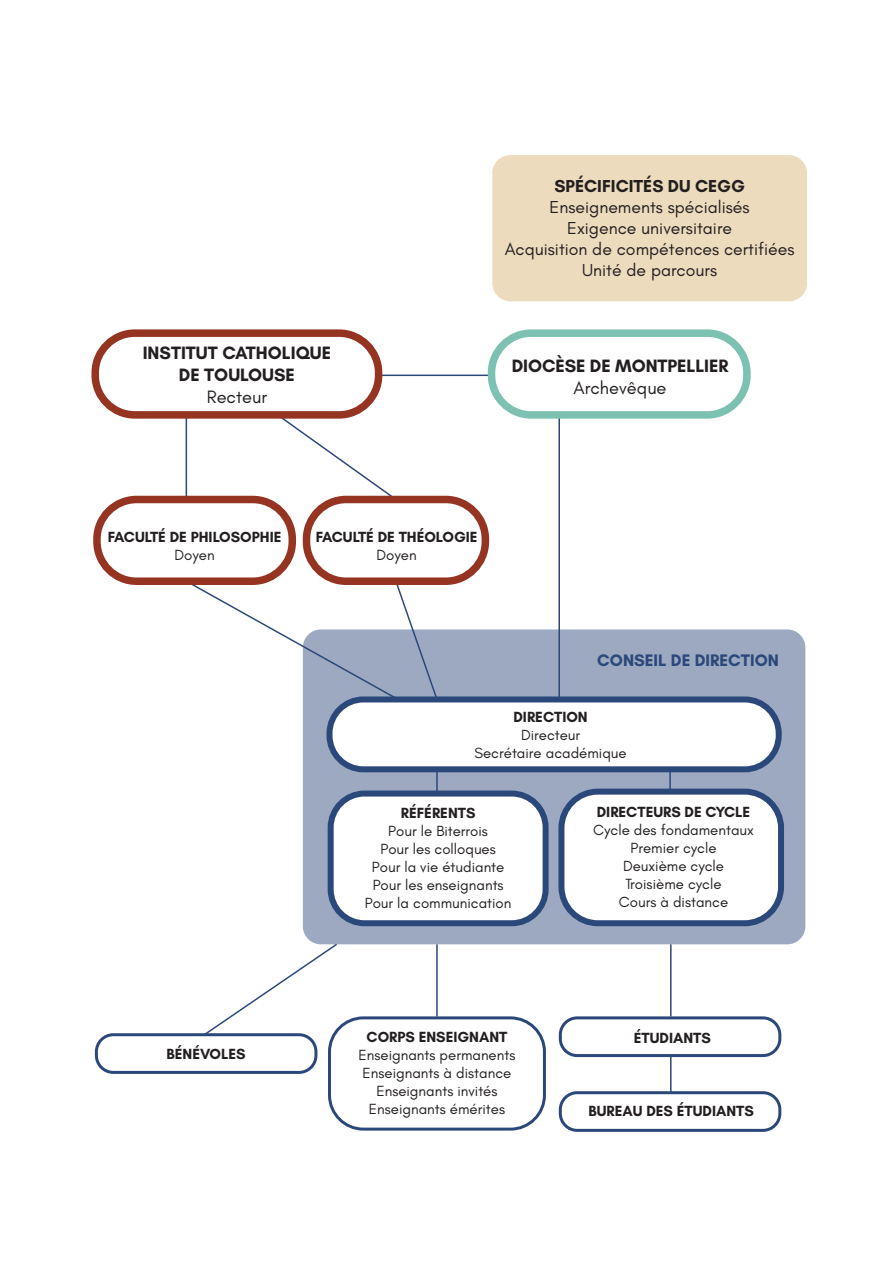
<style>
.page{position:relative;width:893px;height:1263px;background:#fff}
.page>*{position:absolute;margin:0;border:0;box-sizing:border-box;transform-origin:0 0}
.t1{font:700 18.15px/21.9px "Glacial Indifference";color:#231f20;text-align:center}
.t2{font:18.15px "Glacial Indifference";color:#231f20}
.t3{font:17.7px/21.1px "Glacial Indifference";color:#231f20;text-align:center}
.t4{font:700 17.7px "Glacial Indifference";color:#231f20}
.t5{font:700 17.1px "Glacial Indifference";color:#2b487a}
.t6{font:15px/18px "Glacial Indifference";color:#231f20;text-align:center}
.t7{font:700 15px "Glacial Indifference";color:#231f20}
</style>
<div class="page">
<svg style="left:205px;top:942px;width:134px;height:95px"></svg>
<div style="left:492px;top:155px;width:315px;height:146px;background:#ecdbbd;border-radius:18px"></div>
<div style="left:303px;top:629px;width:502px;height:315px;background:#9ca9c0;border-radius:18px"></div>
<div style="left:331px;top:793px;width:215px;height:130px;background:#fff;border-radius:34px"></div>
<div style="left:328px;top:790px;width:221px;height:136px;border:6px solid #2b487a;border-radius:34px"></div>
<div style="left:328px;top:1016px;width:218px;height:114px;border:3px solid #2b487a;border-radius:34px"></div>
<div style="left:561px;top:792px;width:220px;height:131px;background:#fff;border-radius:36px"></div>
<div style="left:558px;top:789px;width:226px;height:137px;border:6px solid #2b487a;border-radius:36px"></div>
<div style="left:559px;top:1016px;width:222px;height:41px;border:3px solid #2b487a;border-radius:17px"></div>
<div style="left:559px;top:1091px;width:222px;height:41px;border:3px solid #2b487a;border-radius:17px"></div>
<div style="left:329px;top:699px;width:450px;height:70px;background:#fff;border-radius:34px"></div>
<div style="left:326px;top:696px;width:456px;height:76px;border:6px solid #2b487a;border-radius:34px"></div>
<hr style="left:436px;top:769px;width:2px;height:24px;background:#2b487a">
<hr style="left:436px;top:944px;width:2px;height:72px;background:#2b487a">
<hr style="left:669px;top:769px;width:2px;height:23px;background:#2b487a">
<hr style="left:670px;top:1055px;width:2px;height:38px;background:#2b487a">
<hr style="left:186px;top:415px;width:1px;height:84px;background:#2b487a">
<svg style="left:282px;top:419px;width:116px;height:77px"></svg>
<svg style="left:192px;top:585px;width:247px;height:116px"></svg>
<hr style="left:558px;top:415px;width:2px;height:284px;background:#2b487a">
<div style="left:93px;top:496px;width:203px;height:89px;border:8px solid #963422;border-radius:40px"></div>
<div style="left:303px;top:496px;width:186px;height:89px;border:8px solid #963422;border-radius:40px"></div>
<hr style="left:379px;top:375px;width:113px;height:1px;background:#2b487a">
<div style="left:488px;top:329px;width:263px;height:90px;border:8px solid #7cc1b1;border-radius:40px"></div>
<div style="left:91px;top:329px;width:291px;height:90px;border:8px solid #963422;border-radius:40px"></div>
<hr style="left:670px;top:944px;width:2px;height:72px;background:#2b487a">
<div style="left:95px;top:1033px;width:222px;height:41px;border:3px solid #2b487a;border-radius:17px"></div>
<p class="t1" style="left:143px;top:342px;width:190px">INSTITUT CATHOLIQUE<br>DE TOULOUSE</p>
<p class="t2" style="left:207px;top:387px;width:62px">Recteur</p>
<p class="t4" style="left:554px;top:175px;width:192px">SPÉCIFICITÉS DU CEGG</p>
<p class="t3" style="left:505px;top:197px;width:291px">Enseignements spécialisés<br>Exigence universitaire<br>Acquisition de compétences certifiées<br>Unité de parcours</p>
<p class="t1" style="left:512px;top:354px;width:218px">DIOCÈSE DE MONTPELLIER</p>
<p class="t2" style="left:574px;top:377px;width:94px">Archevêque</p>
<p class="t7" style="left:108px;top:527px;width:175px">FACULTÉ DE PHILOSOPHIE</p>
<p class="t6" style="left:175px;top:546px;width:42px">Doyen</p>
<p class="t7" style="left:316px;top:527px;width:163px">FACULTÉ DE THÉOLOGIE</p>
<p class="t6" style="left:377px;top:546px;width:42px">Doyen</p>
<p class="t5" style="left:597px;top:650px;width:183px">CONSEIL DE DIRECTION</p>
<p class="t7" style="left:513px;top:708px;width:76px">DIRECTION</p>
<p class="t6" style="left:474px;top:726px;width:154px">Directeur<br>Secrétaire académique</p>
<p class="t7" style="left:167px;top:1045px;width:81px">BÉNÉVOLES</p>
<p class="t7" style="left:401px;top:803px;width:76px">RÉFÉRENTS</p>
<p class="t6" style="left:365px;top:822px;width:148px">Pour le Biterrois<br>Pour les colloques<br>Pour la vie étudiante<br>Pour les enseignants<br>Pour la communication</p>
<p class="t7" style="left:366px;top:1028px;width:142px">CORPS ENSEIGNANT</p>
<p class="t6" style="left:359px;top:1046px;width:158px">Enseignants permanents<br>Enseignants à distance<br>Enseignants invités<br>Enseignants émérites</p>
<p class="t7" style="left:597px;top:802px;width:155px">DIRECTEURS DE CYCLE</p>
<p class="t6" style="left:593px;top:821px;width:162px">Cycle des fondamentaux<br>Premier cycle<br>Deuxième cycle<br>Troisième cycle<br>Cours à distance</p>
<p class="t7" style="left:634px;top:1028px;width:79px">ÉTUDIANTS</p>
<p class="t7" style="left:588px;top:1101px;width:167px">BUREAU DES ÉTUDIANTS</p>
</div>
